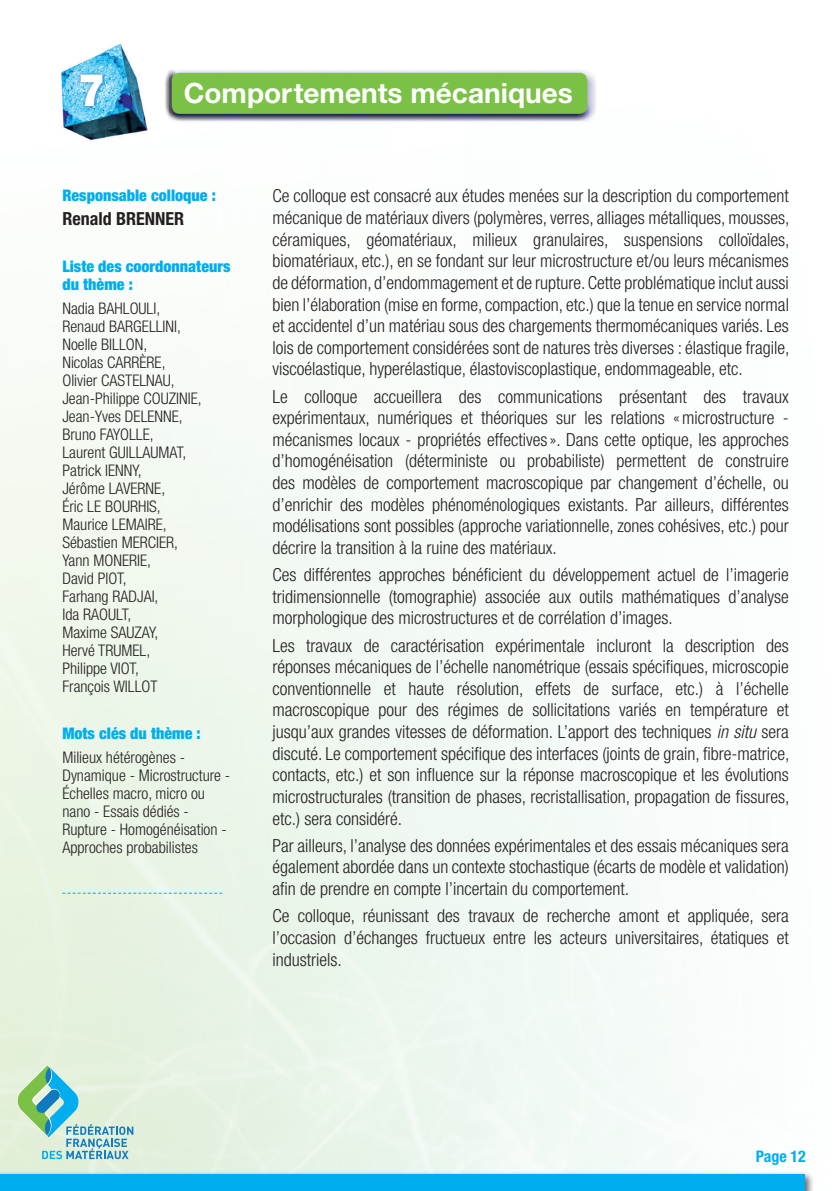
<style>
.page{position:relative;width:840px;height:1191px;background:#fff}
.page>*{position:absolute;margin:0;border:0;box-sizing:border-box;transform-origin:0 0}
.t1{font:900 45.2px "Helvetica Neue CE";color:#fff;scale:.9 1}
.t2{font:700 28px "Helvetica Neue CE";color:#fff}
.t3{font:300 condensed 18px/21.6px "Helvetica Neue";color:#231f20;text-align:justify}
.t4{font:700 condensed 18px "Helvetica Neue";color:#231f20}
.t5{font:300 condensed 16px/18px "Helvetica Neue";color:#231f20}
.t6{font:900 condensed 16px/18px "Helvetica Neue";color:#00aeef}
.t7{font:700 condensed 16px "Helvetica Neue";color:#00aeef}
.s1{font-style:italic}
</style>
<div class="page">
<img style="left:0;top:377px;width:105px;height:797px">
<img style="left:105px;top:374px;width:467px;height:797px">
<img style="left:105px;top:1171px;width:708px;height:20px">
<div style="left:0;top:1174px;width:804px;height:17px;background:#00aeef"></div>
<svg style="left:14px;top:1063px;width:119px;height:96px"></svg>
<svg style="left:62px;top:892px;width:160px;height:1px"></svg>
<img style="left:588px;top:70px;width:6px;height:48px">
<img style="left:165px;top:72px;width:3px;height:44px">
<img style="left:168px;top:69px;width:420px;height:52px">
<div style="left:172px;top:73px;width:415px;height:41px;background:#7bc145;border-radius:8px"></div>
<img style="left:61px;top:43px;width:87px;height:98px">
<img style="left:78px;top:71px;width:28px;height:38px">
<h1 class="t1" style="left:78px;top:61px;width:32px">7</h1>
<h2 class="t2" style="left:184px;top:75px;width:390px">Comportements mécaniques</h2>
<p class="t6" style="left:62px;top:186px;width:155px">Responsable colloque :</p>
<p class="t4" style="left:62px;top:207px;width:123px">Renald BRENNER</p>
<p class="t6" style="left:62px;top:257px;width:169px">Liste des coordonnateurs du thème :</p>
<p class="t5" style="left:62px;top:299px;width:141px">Nadia BAHLOULI,<br>Renaud BARGELLINI,<br>Noelle BILLON,<br>Nicolas CARRÈRE,<br>Olivier CASTELNAU,<br>Jean-Philippe COUZINIE,<br>Jean-Yves DELENNE,<br>Bruno FAYOLLE,<br>Laurent GUILLAUMAT,<br>Patrick IENNY,<br>Jérôme LAVERNE,<br>Éric LE BOURHIS,<br>Maurice LEMAIRE,<br>Sébastien MERCIER,<br>Yann MONERIE,<br>David PIOT,<br>Farhang RADJAI,<br>Ida RAOULT,<br>Maxime SAUZAY,<br>Hervé TRUMEL,<br>Philippe VIOT,<br>François WILLOT</p>
<p class="t6" style="left:62px;top:724px;width:140px">Mots clés du thème :</p>
<p class="t5" style="left:62px;top:748px;width:169px">Milieux hétérogènes -<br>Dynamique - Microstructure -<br>Échelles macro, micro ou nano - Essais dédiés -<br>Rupture - Homogénéisation -<br>Approches probabilistes</p>
<p class="t3" style="left:272px;top:185px;width:518px">Ce colloque est consacré aux études menées sur la description du comportement mécanique de matériaux divers (polymères, verres, alliages métalliques, mousses, céramiques, géomatériaux, milieux granulaires, suspensions colloïdales, biomatériaux, etc.), en se fondant sur leur microstructure et/ou leurs mécanismes de déformation, d’endommagement et de rupture. Cette problématique inclut aussi bien l’élaboration (mise en forme, compaction, etc.) que la tenue en service normal et accidentel d’un matériau sous des chargements thermomécaniques variés. Les lois de comportement considérées sont de natures très diverses : élastique fragile, viscoélastique, hyperélastique, élastoviscoplastique, endommageable, etc.</p>
<p class="t3" style="left:272px;top:385px;width:517px">Le colloque accueillera des communications présentant des travaux expérimentaux, numériques et théoriques sur les relations « microstructure - mécanismes locaux - propriétés effectives ». Dans cette optique, les approches d’homogénéisation (déterministe ou probabiliste) permettent de construire des modèles de comportement macroscopique par changement d’échelle, ou d’enrichir des modèles phénoménologiques existants. Par ailleurs, différentes modélisations sont possibles (approche variationnelle, zones cohésives, etc.) pour décrire la transition à la ruine des matériaux.</p>
<p class="t3" style="left:272px;top:564px;width:517px">Ces différentes approches bénéficient du développement actuel de l’imagerie tridimensionnelle (tomographie) associée aux outils mathématiques d’analyse morphologique des microstructures et de corrélation d’images.</p>
<p class="t3" style="left:272px;top:634px;width:518px">Les travaux de caractérisation expérimentale incluront la description des réponses mécaniques de l’échelle nanométrique (essais spécifiques, microscopie conventionnelle et haute résolution, effets de surface, etc.) à l’échelle macroscopique pour des régimes de sollicitations variés en température et jusqu’aux grandes vitesses de déformation. L’apport des techniques <span class="s1">in situ</span> sera discuté. Le comportement spécifique des interfaces (joints de grain, fibre-matrice, contacts, etc.) et son influence sur la réponse macroscopique et les évolutions microstructurales (transition de phases, recristallisation, propagation de fissures, etc.) sera considéré.</p>
<p class="t3" style="left:272px;top:834px;width:517px">Par ailleurs, l’analyse des données expérimentales et des essais mécaniques sera également abordée dans un contexte stochastique (écarts de modèle et validation) afin de prendre en compte l’incertain du comportement.</p>
<p class="t3" style="left:272px;top:905px;width:517px">Ce colloque, réunissant des travaux de recherche amont et appliquée, sera l’occasion d’échanges fructueux entre les acteurs universitaires, étatiques et industriels.</p>
<p class="t7" style="left:755px;top:1146px;width:52px">Page 12</p>
</div>
